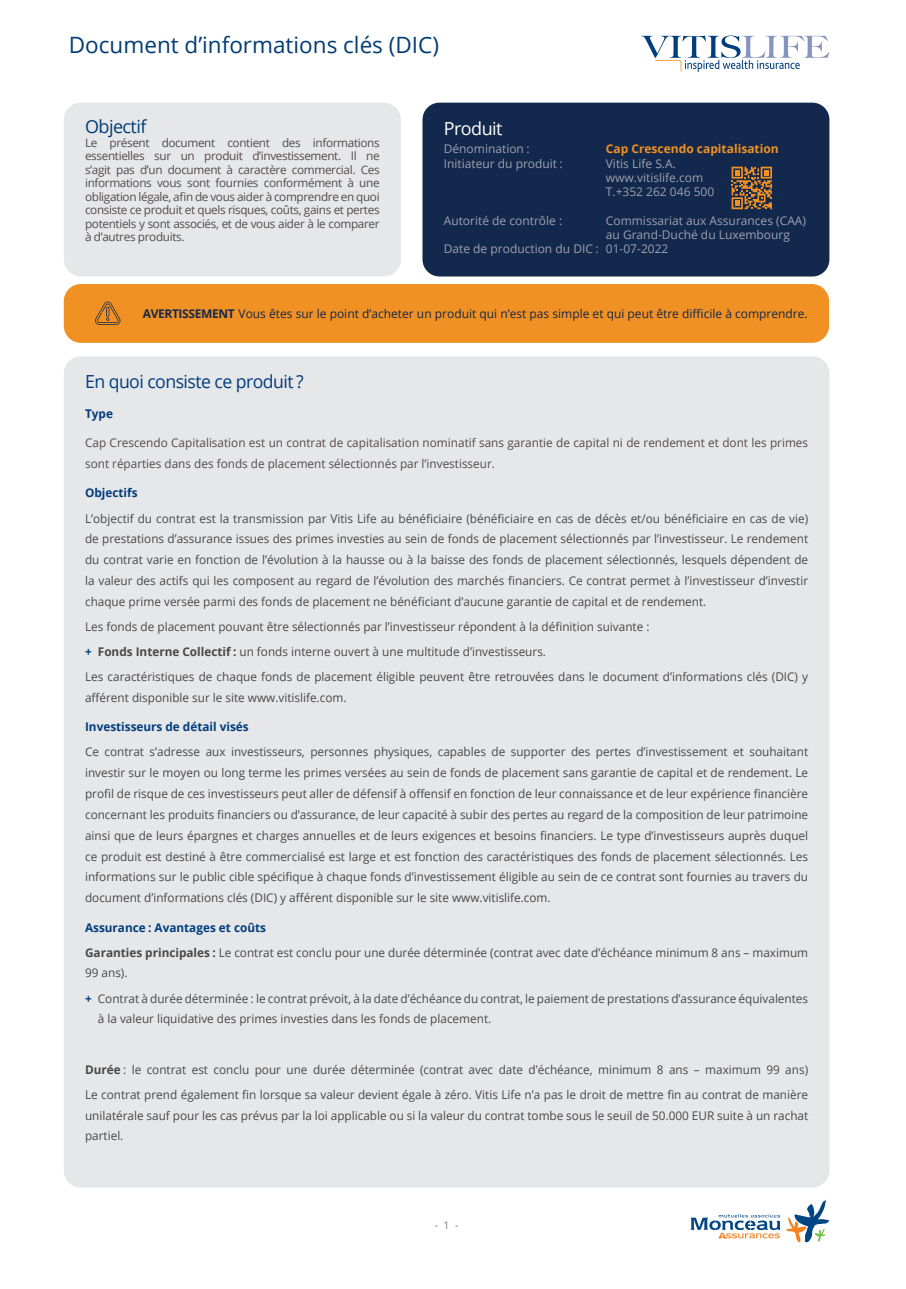
<style>
.page{position:relative;width:906px;height:1289px;background:#fff}
.page>*{position:absolute;margin:0;border:0;box-sizing:border-box;transform-origin:0 0}
.t1{font:22.5px "Open Sans";color:#003c75}
.t2{font:18px "Open Sans";letter-spacing:-.03em;color:#013c7d}
.t3{font:18px "Open Sans";letter-spacing:-.03em;color:#003c75}
.t4{font:18px "Open Sans";letter-spacing:-.03em;color:#fff}
.t5{font:12px/20.9px "Open Sans";color:#4a4846;text-align:justify}
.t6{font:12px/14.2px "Open Sans";color:#a0a0b0}
.t7{font:12px/20.9px "Open Sans";color:#534c4a}
.t8{font:12px "Open Sans";color:#12284c}
.t9{font:700 12px "Open Sans";color:#013c7d}
.t10{font:700 12px "Open Sans";color:#f29123}
.t11{font:11.7px/13.5px "Open Sans";letter-spacing:-.03em;color:#534c4a;text-align:justify}
.t12{font:10.5px "Open Sans";color:#837c7b}
.s1{font-weight:700}
.s2{font-weight:700;color:#013c7d}
</style>
<div class="page">
<svg style="left:786px;top:1199px;width:43px;height:43px"></svg>
<svg style="left:690px;top:1213px;width:90px;height:25px"></svg>
<div style="left:64px;top:103px;width:337px;height:173px;background:#e6e7e9;border-radius:17px"></div>
<div style="left:64px;top:356px;width:765px;height:831px;background:#e6e7e9;border-radius:17px"></div>
<div style="left:422px;top:103px;width:407px;height:173px;background:#12284c;border-radius:17px"></div>
<div style="left:64px;top:284px;width:765px;height:59px;background:#f29123;border-radius:17px"></div>
<svg style="left:95px;top:301px;width:25px;height:24px"></svg>
<svg style="left:731px;top:167px;width:41px;height:42px"></svg>
<svg style="left:641px;top:35px;width:188px;height:37px"></svg>
<p class="t1" style="left:69px;top:29px;width:372px">Document d’informations clés (DIC)</p>
<p class="t3" style="left:85px;top:114px;width:63px">Objectif</p>
<p class="t11" style="left:85px;top:135px;width:296px">Le présent document contient des informations essentielles sur un produit d’investissement. Il ne s’agit pas d’un document à caractère commercial. Ces informations vous sont fournies conformément à une obligation légale, afin de vous aider à comprendre en quoi consiste ce produit et quels risques, coûts, gains et pertes potentiels y sont associés, et de vous aider à le comparer à d’autres produits.</p>
<p class="t4" style="left:444px;top:116px;width:60px">Produit</p>
<p class="t6" style="left:444px;top:142px;width:87px">Dénomination :</p>
<p class="t10" style="left:606px;top:141px;width:174px">Cap Crescendo capitalisation</p>
<p class="t6" style="left:444px;top:156px;width:120px">Initiateur du produit :</p>
<p class="t6" style="left:606px;top:156px;width:110px">Vitis Life S.A. www.vitislife.com<br>T.+352 262 046 500</p>
<p class="t6" style="left:444px;top:213px;width:120px">Autorité de contrôle :</p>
<p class="t6" style="left:606px;top:213px;width:202px">Commissariat aux Assurances (CAA) au Grand-Duché du Luxembourg</p>
<p class="t6" style="left:444px;top:241px;width:226px">Date de production du DIC : 01-07-2022</p>
<p class="t8" style="left:143px;top:305px;width:666px"><span class="s1">AVERTISSEMENT</span> Vous êtes sur le point d’acheter un produit qui n’est pas simple et qui peut être difficile à comprendre.</p>
<p class="t2" style="left:85px;top:369px;width:220px">En quoi consiste ce produit ?</p>
<p class="t9" style="left:85px;top:405px;width:29px">Type</p>
<p class="t7" style="left:85px;top:432px;width:724px">Cap Crescendo Capitalisation est un contrat de capitalisation nominatif sans garantie de capital ni de rendement et dont les primes sont réparties dans des fonds de placement sélectionnés par l’investisseur.</p>
<p class="t9" style="left:85px;top:484px;width:54px">Objectifs</p>
<p class="t5" style="left:85px;top:507px;width:724px">L’objectif du contrat est la transmission par Vitis Life au bénéficiaire (bénéficiaire en cas de décès et/ou bénéficiaire en cas de vie) de prestations d’assurance issues des primes investies au sein de fonds de placement sélectionnés par l’investisseur. Le rendement du contrat varie en fonction de l’évolution à la hausse ou à la baisse des fonds de placement sélectionnés, lesquels dépendent de la valeur des actifs qui les composent au regard de l’évolution des marchés financiers. Ce contrat permet à l’investisseur d’investir chaque prime versée parmi des fonds de placement ne bénéficiant d’aucune garantie de capital et de rendement.</p>
<p class="t5" style="left:85px;top:616px;width:566px">Les fonds de placement pouvant être sélectionnés par l’investisseur répondent à la définition suivante :</p>
<p class="t5" style="left:85px;top:641px;width:462px"><span class="s2">+</span> <span class="s1">Fonds Interne Collectif :</span> un fonds interne ouvert à une multitude d’investisseurs.</p>
<p class="t5" style="left:85px;top:666px;width:724px">Les caractéristiques de chaque fonds de placement éligible peuvent être retrouvées dans le document d’informations clés (DIC) y afférent disponible sur le site www.vitislife.com.</p>
<p class="t9" style="left:85px;top:718px;width:165px">Investisseurs de détail visés</p>
<p class="t5" style="left:85px;top:741px;width:724px">Ce contrat s’adresse aux investisseurs, personnes physiques, capables de supporter des pertes d’investissement et souhaitant investir sur le moyen ou long terme les primes versées au sein de fonds de placement sans garantie de capital et de rendement. Le profil de risque de ces investisseurs peut aller de défensif à offensif en fonction de leur connaissance et de leur expérience financière concernant les produits financiers ou d’assurance, de leur capacité à subir des pertes au regard de la composition de leur patrimoine ainsi que de leurs épargnes et charges annuelles et de leurs exigences et besoins financiers. Le type d’investisseurs auprès duquel ce produit est destiné à être commercialisé est large et est fonction des caractéristiques des fonds de placement sélectionnés. Les informations sur le public cible spécifique à chaque fonds d’investissement éligible au sein de ce contrat sont fournies au travers du document d’informations clés (DIC) y afférent disponible sur le site www.vitislife.com.</p>
<p class="t9" style="left:85px;top:918px;width:182px">Assurance : Avantages et coûts</p>
<p class="t5" style="left:85px;top:941px;width:724px"><span class="s1">Garanties principales :</span> Le contrat est conclu pour une durée déterminée (contrat avec date d’échéance minimum 8 ans – maximum<br>99 ans).</p>
<p class="t5" style="left:98px;top:987px;width:712px;text-indent:-13px"><span class="s2">+</span> Contrat à durée déterminée : le contrat prévoit, à la date d’échéance du contrat, le paiement de prestations d’assurance équivalentes à la valeur liquidative des primes investies dans les fonds de placement.</p>
<p class="t5" style="left:85px;top:1058px;width:724px"><span class="s1">Durée</span> : le contrat est conclu pour une durée déterminée (contrat avec date d’échéance, minimum 8 ans – maximum 99 ans)</p>
<p class="t5" style="left:85px;top:1083px;width:724px">Le contrat prend également fin lorsque sa valeur devient égale à zéro. Vitis Life n’a pas le droit de mettre fin au contrat de manière unilatérale sauf pour les cas prévus par la loi applicable ou si la valeur du contrat tombe sous le seuil de 50.000 EUR suite à un rachat partiel.</p>
<p class="t12" style="left:435px;top:1217px;width:25px">- 1 -</p>
</div>
